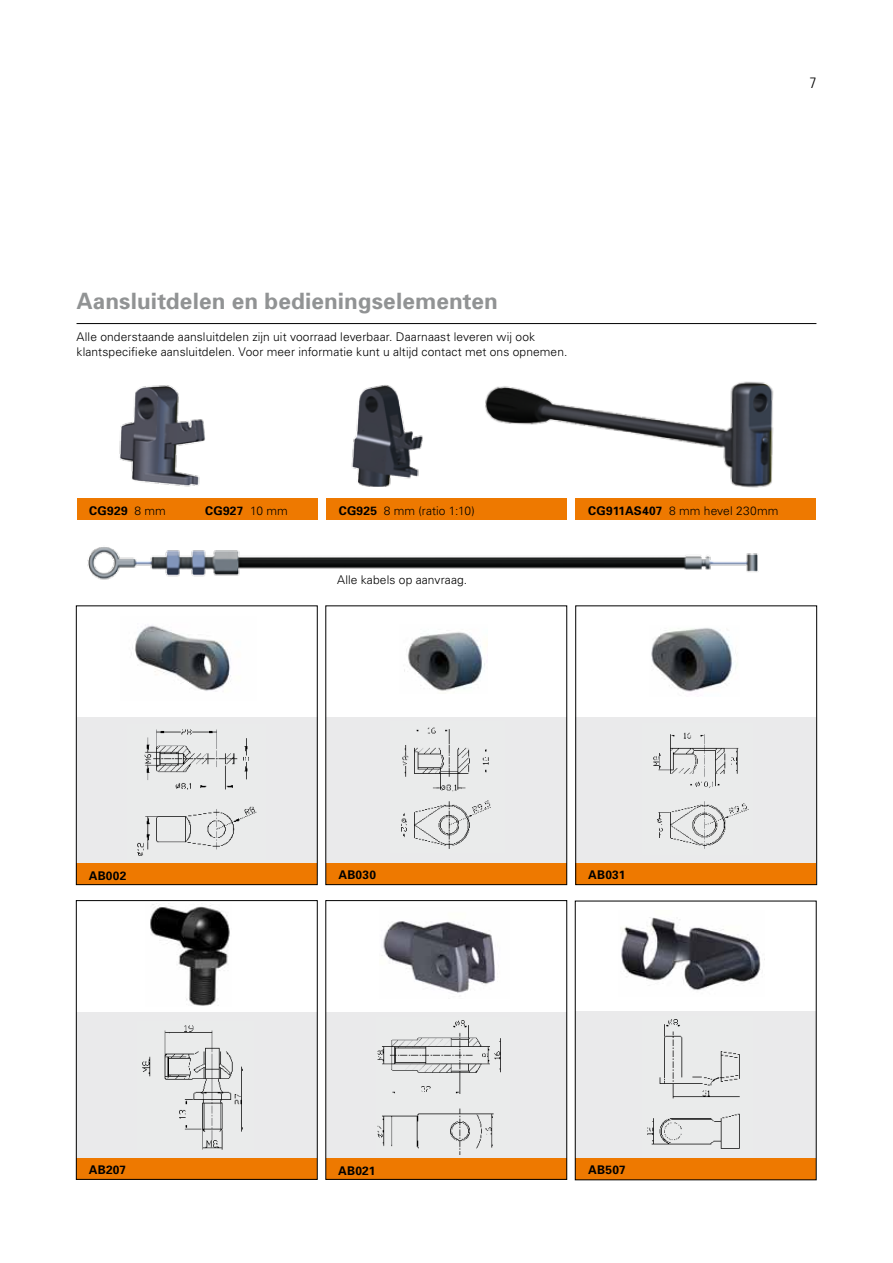
<style>
.page{position:relative;width:893px;height:1263px;background:#fff}
.page>*{position:absolute;margin:0;border:0;box-sizing:border-box;transform-origin:0 0}
.t1{font:700 22.5px "Univers";letter-spacing:.005em;color:#919394}
.t2{font:300 condensed 15px "Univers";color:#000}
.t3{font:300 12px/14.4px "Univers";letter-spacing:.01em;color:#000}
.t4{font:700 12px "Univers";letter-spacing:.02em;color:#000}
.s1{font-weight:300}
.s2{font-weight:700}
</style>
<div class="page">
<div style="left:575px;top:1012px;width:241px;height:168px;background:#eaeaeb"></div>
<div style="left:76px;top:1012px;width:241px;height:167px;background:#eaeaeb"></div>
<img style="left:142px;top:1025px;width:101px;height:125px">
<img style="left:647px;top:1019px;width:93px;height:130px">
<div style="left:76px;top:1158px;width:241px;height:21px;background:#ee7900"></div>
<div style="left:575px;top:1158px;width:241px;height:22px;background:#ee7900"></div>
<img style="left:150px;top:904px;width:80px;height:102px">
<img style="left:621px;top:917px;width:140px;height:73px">
<div style="left:76px;top:900px;width:241px;height:279px;border:1px solid #000"></div>
<hr style="left:77px;top:323px;width:739px;height:1px;background:#000">
<img style="left:478px;top:381px;width:316px;height:118px">
<img style="left:351px;top:385px;width:72px;height:102px">
<img style="left:119px;top:385px;width:86px;height:102px">
<img style="left:87px;top:547px;width:672px;height:33px">
<div style="left:77px;top:718px;width:240px;height:158px;background:#eaeaeb"></div>
<img style="left:137px;top:729px;width:120px;height:127px">
<div style="left:76px;top:863px;width:241px;height:22px;background:#ee7900"></div>
<img style="left:131px;top:625px;width:100px;height:67px">
<div style="left:76px;top:606px;width:241px;height:279px;border:1px solid #000"></div>
<div style="left:326px;top:718px;width:241px;height:167px;background:#eaeaeb"></div>
<img style="left:401px;top:727px;width:90px;height:122px">
<div style="left:326px;top:863px;width:241px;height:22px;background:#ee7900"></div>
<img style="left:404px;top:630px;width:84px;height:61px">
<div style="left:326px;top:606px;width:241px;height:279px;border:1px solid #000"></div>
<div style="left:575px;top:718px;width:241px;height:167px;background:#eaeaeb"></div>
<img style="left:653px;top:732px;width:96px;height:117px">
<div style="left:575px;top:863px;width:241px;height:22px;background:#ee7900"></div>
<img style="left:651px;top:628px;width:85px;height:64px">
<div style="left:575px;top:606px;width:242px;height:279px;border:1px solid #000"></div>
<div style="left:326px;top:1012px;width:240px;height:167px;background:#eaeaeb"></div>
<img style="left:377px;top:1020px;width:124px;height:135px">
<div style="left:326px;top:1158px;width:240px;height:21px;background:#ee7900"></div>
<img style="left:381px;top:921px;width:114px;height:72px">
<div style="left:326px;top:900px;width:241px;height:279px;border:1px solid #000"></div>
<div style="left:77px;top:499px;width:240px;height:21px;background:#ee7900"></div>
<div style="left:326px;top:499px;width:241px;height:21px;background:#ee7900"></div>
<div style="left:575px;top:499px;width:241px;height:21px;background:#ee7900"></div>
<p class="t2" style="left:810px;top:74px;width:8px">7</p>
<h1 class="t1" style="left:77px;top:287px;width:423px">Aansluitdelen en bedieningselementen</h1>
<p class="t3" style="left:77px;top:330px;width:492px">Alle onderstaande aansluitdelen zijn uit voorraad leverbaar. Daarnaast leveren wij ook klantspecifieke aansluitdelen. Voor meer informatie kunt u altijd contact met ons opnemen.</p>
<p class="t4" style="left:89px;top:503px;width:78px">CG929 <span class="s1">8 mm</span></p>
<p class="t4" style="left:205px;top:503px;width:84px">CG927 <span class="s1">10 mm</span></p>
<p class="t3" style="left:339px;top:503px;width:137px"><span class="s2">CG925</span> 8 mm (ratio 1:10)</p>
<p class="t3" style="left:588px;top:503px;width:192px"><span class="s2">CG911AS407</span> 8 mm hevel 230mm</p>
<p class="t3" style="left:337px;top:572px;width:132px">Alle kabels op aanvraag.</p>
<p class="t4" style="left:89px;top:868px;width:39px">AB002</p>
<p class="t4" style="left:339px;top:867px;width:39px">AB030</p>
<p class="t4" style="left:588px;top:867px;width:39px">AB031</p>
<p class="t4" style="left:89px;top:1162px;width:39px">AB207</p>
<p class="t4" style="left:588px;top:1162px;width:39px">AB507</p>
<p class="t4" style="left:338px;top:1162px;width:39px">AB021</p>
</div>
